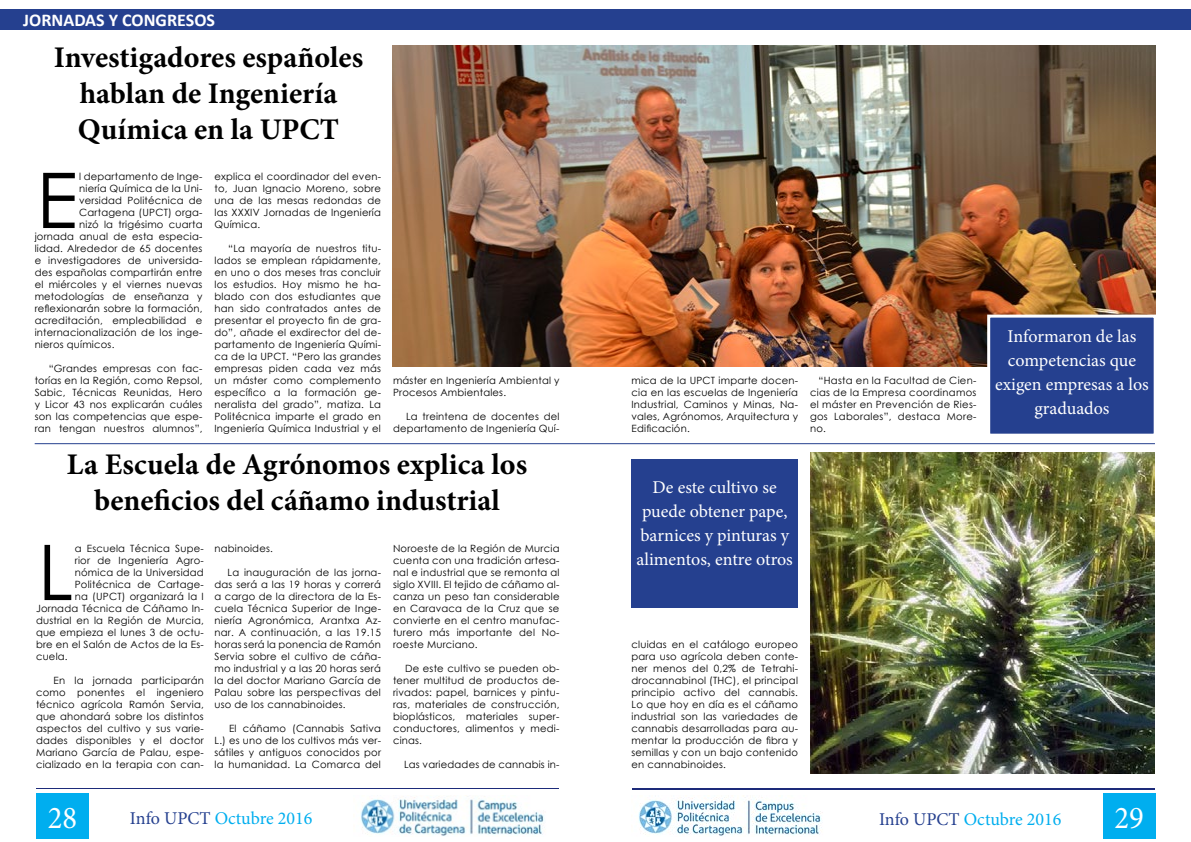
<style>
.page{position:relative;width:1191px;height:842px;background:#fff}
.page>*{position:absolute;margin:0;border:0;box-sizing:border-box;transform-origin:0 0}
.t1{font:76.8px "Century Gothic";color:#000}
.t2{font:31.8px "Minion Pro";color:#fff;scale:.96 1}
.t3{font:700 30px/36px "Minion Pro";color:#000;text-align:center}
.t4{font:18px/24px "Minion Pro";color:#fff;text-align:center}
.t5{font:18px "Minion Pro";color:#00aeef}
.t6{font:700 18px "Calibri";color:#fff}
.t7{font:10px/12px "Century Gothic";letter-spacing:.02em;color:#000;text-align:justify}
.s1{color:#25408f}
</style>
<div class="page">
<div style="left:0;top:9px;width:1191px;height:21px;background:#25408f"></div>
<div style="left:36px;top:793px;width:53px;height:45px;background:#00aeef"></div>
<div style="left:1103px;top:794px;width:52px;height:45px;background:#00aeef"></div>
<hr style="left:37px;top:788px;width:522px;height:1px;background:#1d2b7a">
<hr style="left:632px;top:788px;width:523px;height:1px;background:#1d2b7a">
<img style="left:360px;top:796px;width:185px;height:40px">
<hr style="left:632px;top:789px;width:522px;height:1px;background:#1d2b7a">
<img style="left:638px;top:797px;width:185px;height:39px">
<img style="left:393px;top:45px;width:762px;height:321px">
<hr style="left:35px;top:443px;width:1120px;height:1px;background:#25408f">
<img style="left:810px;top:452px;width:345px;height:321px">
<div style="left:631px;top:459px;width:167px;height:149px;background:#25408f"></div>
<div style="left:987px;top:315px;width:169px;height:122px;background:#25408f;border:3px solid #fff"></div>
<h3 class="t6" style="left:23px;top:8px;width:193px">JORNADAS Y CONGRESOS</h3>
<h3 class="t3" style="left:54px;top:39px;width:311px">Investigadores españoles hablan de Ingeniería<br>Química en la UPCT</h3>
<h1 class="t1" style="left:36px;top:147px;width:43px">E</h1>
<p class="t7" style="left:79px;top:170px;width:125px">l departamento de Inge-</p>
<p class="t7" style="left:214px;top:170px;width:168px">explica el coordinador del even&shy;to, Juan Ignacio Moreno, sobre una de las mesas redondas de las XXXIV Jornadas de Ingeniería Química.</p>
<p class="t7" style="left:214px;top:242px;width:168px;text-indent:14px">“La mayoría de nuestros titu&shy;lados se emplean rápidamente, en uno o dos meses tras concluir los estudios. Hoy mismo he ha&shy;blado con dos estudiantes que han sido contratados antes de presentar el proyecto fin de gra&shy;do”, añade el exdirector del de&shy;partamento de Ingeniería Quími&shy;ca de la UPCT. “Pero las grandes empresas piden cada vez más un máster como complemento específico a la formación ge&shy;neralista del grado”, matiza. La Politécnica imparte el grado en Ingeniería Química Industrial y el</p>
<p class="t7" style="left:79px;top:182px;width:125px">niería Química de la Uni-</p>
<p class="t7" style="left:79px;top:194px;width:125px">versidad Politécnica de</p>
<p class="t7" style="left:79px;top:206px;width:125px">Cartagena (UPCT) orga-</p>
<p class="t7" style="left:79px;top:218px;width:125px">nizó la trigésimo cuarta</p>
<p class="t7" style="left:35px;top:230px;width:169px">jornada anual de esta especia-</p>
<p class="t7" style="left:35px;top:242px;width:169px">lidad. Alrededor de 65 docentes</p>
<p class="t7" style="left:35px;top:254px;width:169px">e investigadores de universida-</p>
<p class="t7" style="left:35px;top:266px;width:169px">des españolas compartirán entre</p>
<p class="t7" style="left:35px;top:278px;width:169px">el miércoles y el viernes nuevas</p>
<p class="t7" style="left:35px;top:290px;width:169px">metodologías de enseñanza y</p>
<p class="t7" style="left:35px;top:302px;width:169px">reflexionarán sobre la formación,</p>
<p class="t7" style="left:35px;top:314px;width:169px">acreditación, empleabilidad e</p>
<p class="t7" style="left:35px;top:326px;width:169px">internacionalización de los inge-</p>
<p class="t7" style="left:35px;top:338px;width:81px">nieros químicos.</p>
<p class="t7" style="left:35px;top:362px;width:169px;text-indent:14px">“Grandes empresas con fac&shy;torías en la Región, como Repsol, Sabic, Técnicas Reunidas, Hero y Licor 43 nos explicarán cuáles son las competencias que espe&shy;ran tengan nuestros alumnos”,</p>
<p class="t7" style="left:393px;top:374px;width:168px">máster en Ingeniería Ambiental y<br>Procesos Ambientales.</p>
<p class="t7" style="left:393px;top:410px;width:168px;text-align:right">La treintena de docentes del departamento de Ingeniería Quí-</p>
<h3 class="t3" style="left:67px;top:446px;width:462px">La Escuela de Agrónomos explica los beneficios del cáñamo industrial</h3>
<h1 class="t1" style="left:38px;top:519px;width:37px">L</h1>
<p class="t7" style="left:75px;top:542px;width:130px">a Escuela Técnica Supe-</p>
<p class="t7" style="left:393px;top:542px;width:168px">Noroeste de la Región de Murcia cuenta con una tradición artesa&shy;nal e industrial que se remonta al siglo XVIII. El tejido de cáñamo al&shy;canza un peso tan considerable en Caravaca de la Cruz que se convierte en el centro manufac&shy;turero más importante del No&shy;roeste Murciano.</p>
<p class="t7" style="left:393px;top:662px;width:168px;text-indent:12px">De este cultivo se pueden ob&shy;tener multitud de productos de&shy;rivados: papel, barnices y pintu&shy;ras, materiales de construcción, bioplásticos, materiales super&shy;conductores, alimentos y medi&shy;cinas.</p>
<p class="t7" style="left:404px;top:758px;width:157px">Las variedades de cannabis in-</p>
<p class="t7" style="left:214px;top:542px;width:60px">nabinoides.</p>
<p class="t7" style="left:214px;top:566px;width:168px;text-indent:13px">La inauguración de las jorna&shy;das será a las 19 horas y correrá a cargo de la directora de la Es&shy;cuela Técnica Superior de Inge&shy;niería Agronómica, Arantxa Az&shy;nar. A continuación, a las 19.15 horas será la ponencia de Ramón Servia sobre el cultivo de cáña&shy;mo industrial y a las 20 horas será la del doctor Mariano García de Palau sobre las perspectivas del uso de los cannabinoides.</p>
<p class="t7" style="left:214px;top:722px;width:168px;text-indent:15px">El cáñamo (Cannabis Sativa L.) es uno de los cultivos más ver&shy;sátiles y antiguos conocidos por la humanidad. La Comarca del</p>
<p class="t7" style="left:75px;top:554px;width:130px">rior de Ingeniería Agro-</p>
<p class="t7" style="left:75px;top:566px;width:130px">nómica de la Universidad</p>
<p class="t7" style="left:75px;top:578px;width:130px">Politécnica de Cartage-</p>
<p class="t7" style="left:75px;top:590px;width:130px">na (UPCT) organizará la I</p>
<p class="t7" style="left:36px;top:602px;width:169px">Jornada Técnica de Cáñamo In-</p>
<p class="t7" style="left:36px;top:614px;width:169px">dustrial en la Región de Murcia,</p>
<p class="t7" style="left:36px;top:626px;width:169px">que empieza el lunes 3 de octu-</p>
<p class="t7" style="left:36px;top:638px;width:169px">bre en el Salón de Actos de la Es-</p>
<p class="t7" style="left:36px;top:650px;width:33px">cuela.</p>
<p class="t7" style="left:36px;top:674px;width:169px;text-indent:18px">En la jornada participarán como ponentes el ingeniero técnico agrícola Ramón Servia, que ahondará sobre los distintos aspectos del cultivo y sus varie&shy;dades disponibles y el doctor Mariano García de Palau, espe&shy;cializado en la terapia con can-</p>
<p class="t7" style="left:631px;top:374px;width:168px">mica de la UPCT imparte docen&shy;cia en las escuelas de Ingeniería Industrial, Caminos y Minas, Na&shy;vales, Agrónomos, Arquitectura y Edificación.</p>
<p class="t7" style="left:810px;top:374px;width:168px;text-indent:8px">“Hasta en la Facultad de Cien&shy;cias de la Empresa coordinamos el máster en Prevención de Ries&shy;gos Laborales”, destaca More&shy;no.</p>
<h3 class="t4" style="left:636px;top:475px;width:158px">De este cultivo se puede obtener pape, barnices y pinturas y alimentos, entre otros</h3>
<h3 class="t4" style="left:995px;top:324px;width:155px">Informaron de las competencias que exigen empresas a los graduados</h3>
<p class="t7" style="left:631px;top:638px;width:168px">cluidas en el catálogo europeo para uso agrícola deben conte&shy;ner menos del 0,2% de Tetrahi&shy;drocannabinol (THC), el principal principio activo del cannabis.<br>Lo que hoy en día es el cáñamo industrial son las variedades de cannabis desarrolladas para au&shy;mentar la producción de fibra y semillas y con un bajo contenido en cannabinoides.</p>
<h2 class="t2" style="left:48px;top:797px;width:32px">28</h2>
<h2 class="t2" style="left:1114px;top:797px;width:32px">29</h2>
<h3 class="t5" style="left:130px;top:806px;width:184px"><span class="s1">Info UPCT</span> Octubre 2016</h3>
<h3 class="t5" style="left:879px;top:807px;width:184px"><span class="s1">Info UPCT</span> Octubre 2016</h3>
</div>
